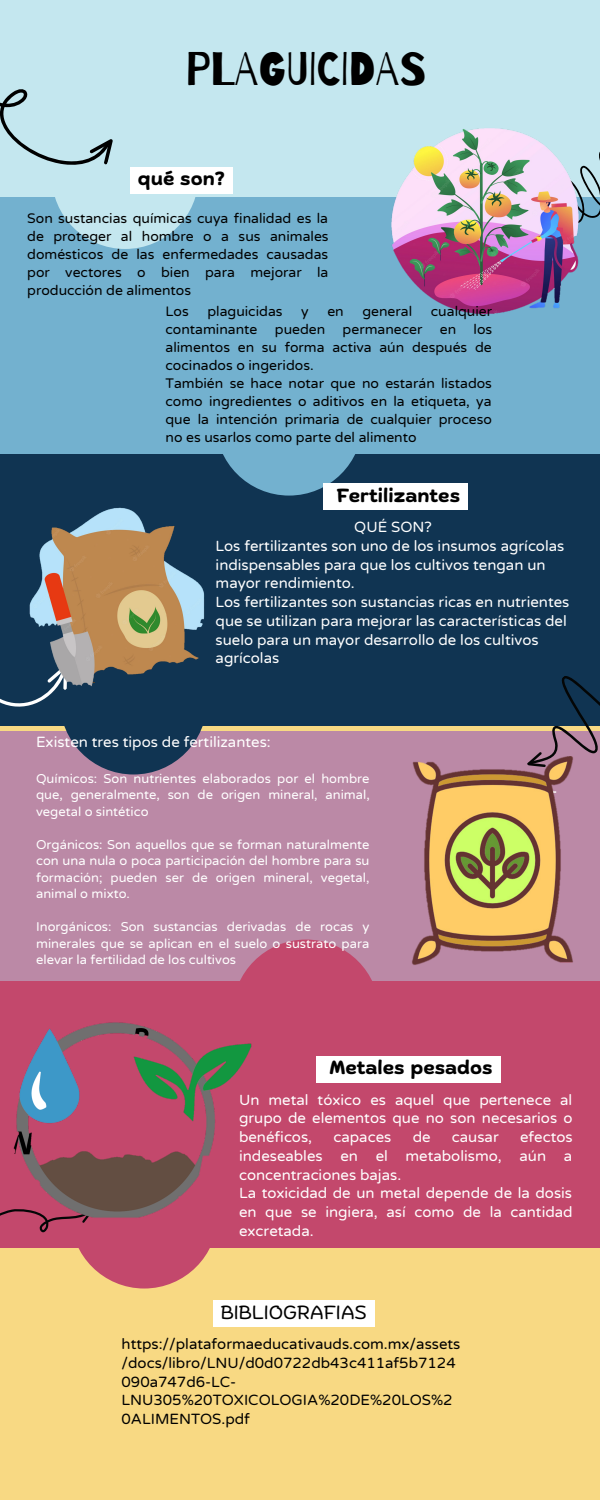
<style>
.page{position:relative;width:600px;height:1500px;background:#f8d983}
.page>*{position:absolute;margin:0;border:0;box-sizing:border-box;transform-origin:0 0}
.t1{font:47px "Barrio";color:#000}
.t2{font:700 19px "Biski";color:#000}
.t3{font:19px "Biski";color:#000}
.t4{font:15px/18.8px "Varela Round";color:#fff}
.t5{font:15px/18.8px "Varela Round";color:#000}
.t6{font:14px/18px "Varela Round";color:#000;text-align:justify}
.t7{font:13px/16.5px "Varela Round";color:#fff;text-align:justify}
</style>
<div class="page">
<div style="left:0;top:0;width:600px;height:244px;background:#c4e7ef"></div>
<div style="left:0;top:731px;width:600px;height:262px;background:#bb89a6"></div>
<div style="left:0;top:451px;width:600px;height:275px;background:#103452"></div>
<div style="left:60px;top:628px;width:147px;height:147px;background:#103452;border-radius:50%"></div>
<div style="left:0;top:197px;width:600px;height:257px;background:#73b1cf"></div>
<div style="left:52px;top:102px;width:147px;height:147px;background:#c4e7ef;border-radius:50%"></div>
<div style="left:216px;top:349px;width:147px;height:147px;background:#73b1cf;border-radius:50%"></div>
<div style="left:71px;top:1142px;width:147px;height:147px;background:#c3486c;border-radius:50%"></div>
<div style="left:0;top:981px;width:600px;height:266px;background:#c3486c"></div>
<div style="left:233px;top:940px;width:147px;height:147px;background:#c3486c;border-radius:50%"></div>
<svg style="left:0;top:89px;width:113px;height:76px"></svg>
<svg style="left:0;top:698px;width:66px;height:31px"></svg>
<svg style="left:535px;top:676px;width:65px;height:80px"></svg>
<svg style="left:0;top:1210px;width:8px;height:6px"></svg>
<img style="left:391px;top:128px;width:209px;height:187px">
<img style="left:8px;top:507px;width:197px;height:194px">
<img style="left:310px;top:756px;width:263px;height:211px">
<img style="left:8px;top:1022px;width:244px;height:211px">
<div style="left:130px;top:167px;width:103px;height:26px;background:#fff"></div>
<div style="left:323px;top:484px;width:145px;height:26px;background:#fff"></div>
<div style="left:316px;top:1056px;width:184px;height:26px;background:#fff"></div>
<div style="left:213px;top:1301px;width:161px;height:26px;background:#fff"></div>
<h1 class="t1" style="left:186px;top:43px;width:242px">PLAGUICIDAS</h1>
<p class="t2" style="left:138px;top:171px;width:88px">qué son?</p>
<p class="t6" style="left:27px;top:210px;width:303px">Son sustancias químicas cuya finalidad es la de proteger al hombre o a sus animales domésticos de las enfermedades causadas por vectores o bien para mejorar la producción de alimentos</p>
<p class="t6" style="left:166px;top:303px;width:25px">Los</p>
<p class="t6" style="left:207px;top:303px;width:77px">plaguicidas</p>
<p class="t6" style="left:301px;top:303px;width:9px">y</p>
<p class="t6" style="left:327px;top:303px;width:18px">en</p>
<p class="t6" style="left:362px;top:303px;width:51px">general</p>
<p class="t6" style="left:166px;top:303px;width:328px;text-align:left;text-indent:265px">cualquier contaminante pueden permanecer en los alimentos en su forma activa aún después de cocinados o ingeridos.<br>También se hace notar que no estarán listados como ingredientes o aditivos en la etiqueta, ya que la intención primaria de cualquier proceso no es usarlos como parte del alimento</p>
<p class="t2" style="left:337px;top:487px;width:125px">Fertilizantes</p>
<p class="t4" style="left:216px;top:518px;width:355px;text-indent:139px">QUÉ SON?<br>Los fertilizantes son uno de los insumos agrícolas indispensables para que los cultivos tengan un mayor rendimiento.<br>Los fertilizantes son sustancias ricas en nutrientes que se utilizan para mejorar las características del suelo para un mayor desarrollo de los cultivos agrícolas</p>
<p class="t4" style="left:36px;top:733px;width:236px">Existen tres tipos de fertilizantes:</p>
<p class="t7" style="left:36px;top:770px;width:335px">Químicos: Son nutrientes elaborados por el hombre que, generalmente, son de origen mineral, animal, vegetal o sintético</p>
<p class="t7" style="left:36px;top:836px;width:335px">Orgánicos: Son aquellos que se forman naturalmente con una nula o poca participación del hombre para su formación; pueden ser de origen mineral, vegetal, animal o mixto.</p>
<p class="t7" style="left:36px;top:919px;width:335px">Inorgánicos: Son sustancias derivadas de rocas y minerales que se aplican en el suelo o sustrato para elevar la fertilidad de los cultivos</p>
<p class="t2" style="left:329px;top:1060px;width:165px">Metales pesados</p>
<p class="t4" style="left:239px;top:1090px;width:335px;text-align:justify">Un metal tóxico es aquel que pertenece al grupo de elementos que no son necesarios o benéficos,</p>
<p class="t4" style="left:239px;top:1128px;width:335px;text-indent:281px">efectos indeseables en el metabolismo, aún a concentraciones bajas.<br>La toxicidad de un metal depende de la dosis en que se ingiera, así como de la cantidad excretada.</p>
<p class="t4" style="left:333px;top:1128px;width:59px">capaces</p>
<p class="t4" style="left:413px;top:1128px;width:19px">de</p>
<p class="t4" style="left:452px;top:1128px;width:48px">causar</p>
<p class="t3" style="left:221px;top:1304px;width:148px">BIBLIOGRAFIAS</p>
<p class="t5" style="left:122px;top:1335px;width:340px">https://plataformaeducativauds.com.mx/assets /docs/libro/LNU/d0d0722db43c411af5b7124<br>090a747d6-LC-LNU305%20TOXICOLOGIA%20DE%20LOS%2<br>0ALIMENTOS.pdf</p>
</div>
